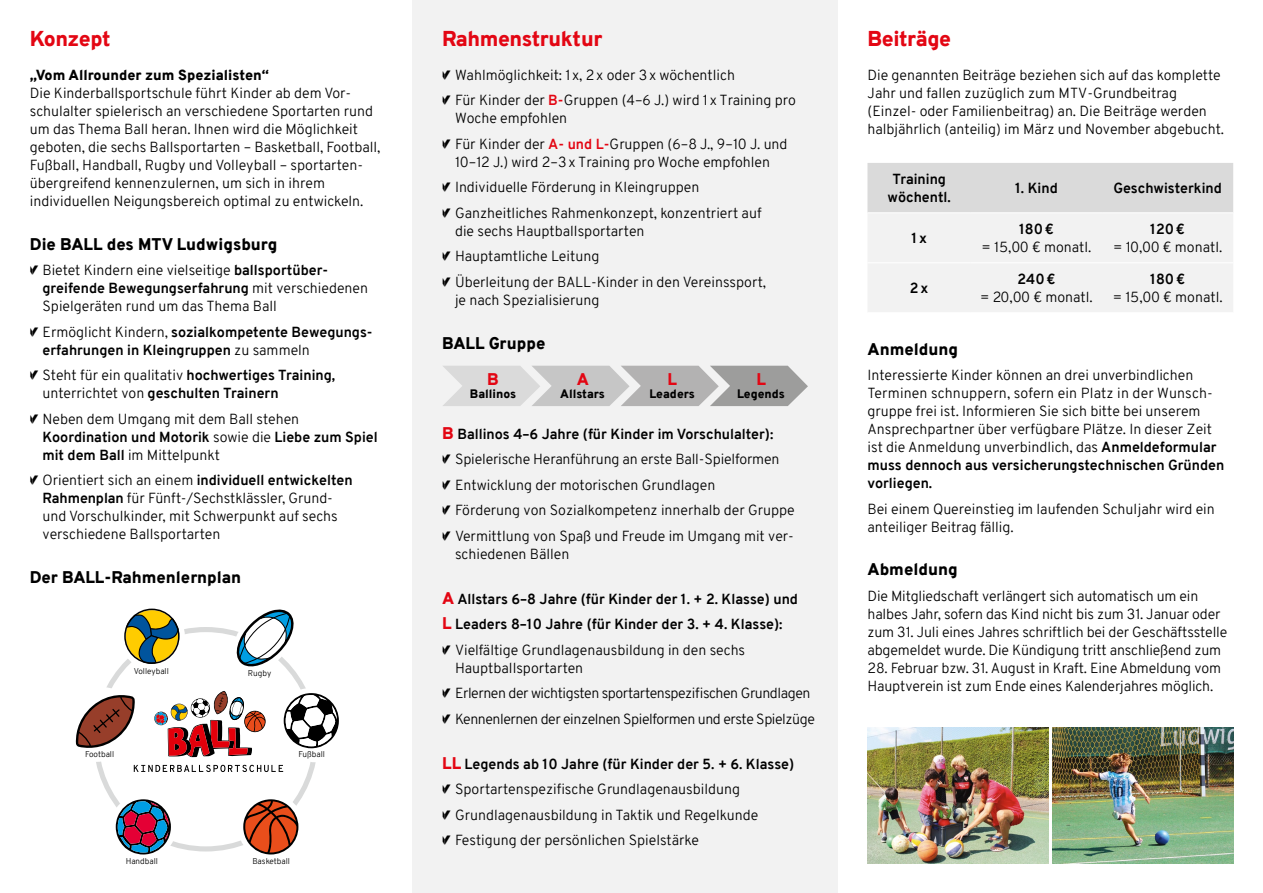
<style>
.page{position:relative;width:1263px;height:893px;background:#fff}
.page>*{position:absolute;margin:0;border:0;box-sizing:border-box;transform-origin:0 0}
.t1{font:900 21px "Overpass";letter-spacing:-.02em;color:#e30613}
.t2{font:900 16.5px "Overpass";color:#000}
.t3{font:900 16.5px "Overpass";color:#e30613}
.t4{font:300 14.25px/18px "Overpass";color:#000}
.t5{font:700 14.25px/18px "Overpass";color:#000}
.t6{font:300 14.25px/25.5px "Overpass";letter-spacing:-.03em;color:#000}
.t7{font:900 14.25px "Overpass";color:#000}
.t8{font:900 12px "Overpass";color:#000}
.t9{font:300 8.25px "Overpass";color:#000}
.s1{font-family:"IFMTV";font-weight:400}
.s2{font-weight:700}
.s3{font-weight:300}
.s4{font-weight:700;color:#e30613}
.s5{font-weight:900;font-size:16.5px;color:#e30613}
</style>
<div class="page">
<div style="left:412px;top:0;width:426px;height:893px;background:#f2f2f2"></div>
<svg style="left:116px;top:799px;width:55px;height:55px"></svg>
<svg style="left:243px;top:799px;width:55px;height:55px"></svg>
<svg style="left:284px;top:693px;width:55px;height:55px"></svg>
<svg style="left:76px;top:695px;width:59px;height:53px"></svg>
<svg style="left:233px;top:609px;width:61px;height:60px"></svg>
<svg style="left:134px;top:765px;width:149px;height:7px"></svg>
<svg style="left:154px;top:691px;width:112px;height:66px"></svg>
<svg style="left:124px;top:609px;width:56px;height:55px"></svg>
<img style="left:867px;top:727px;width:181px;height:136px">
<img style="left:1052px;top:727px;width:181px;height:136px">
<svg style="left:443px;top:366px;width:365px;height:40px;background:#c3c3c3"></svg>
<svg style="left:867px;top:163px;width:366px;height:149px"></svg>
<hr style="left:867px;top:212px;width:104px;height:1px;background:#fff">
<hr style="left:971px;top:212px;width:131px;height:1px;background:#fff">
<hr style="left:1102px;top:212px;width:131px;height:1px;background:#fff">
<hr style="left:867px;top:262px;width:104px;height:1px;background:#fff">
<hr style="left:971px;top:262px;width:131px;height:1px;background:#fff">
<hr style="left:1102px;top:262px;width:131px;height:1px;background:#fff">
<h1 class="t1" style="left:30px;top:23px;width:82px">Konzept</h1>
<p class="t7" style="left:30px;top:65px;width:241px">„Vom Allrounder zum Spezialisten“</p>
<p class="t4" style="left:30px;top:84px;width:352px">Die Kinderballsportschule führt Kinder ab dem Vor&shy;schulalter spielerisch an verschiedene Sportarten rund um das Thema Ball heran. Ihnen wird die Möglichkeit geboten, die sechs Ballsportarten – Basketball, Football, Fußball, Handball, Rugby und Volleyball – sportarten&shy;übergreifend kennenzulernen, um sich in ihrem individuellen Neigungsbereich optimal zu entwickeln.</p>
<p class="t2" style="left:30px;top:232px;width:249px">Die BALL des MTV Ludwigsburg</p>
<p class="t4" style="left:43px;top:261px;width:327px;text-indent:-13px"><span class="s1">A</span> Bietet Kindern eine vielseitige <span class="s2">ballsportüber&shy;greifende Bewegungserfahrung</span> mit verschiedenen<br>Spielgeräten rund um das Thema Ball</p>
<p class="t5" style="left:43px;top:323px;width:330px;text-indent:-13px"><span class="s1">A</span> <span class="s3">Ermöglicht Kindern,</span> sozialkompetente Bewegungs&shy;erfahrungen in Kleingruppen <span class="s3">zu sammeln</span></p>
<p class="t5" style="left:43px;top:366px;width:294px;text-indent:-13px"><span class="s1">A</span> <span class="s3">Steht für ein qualitativ</span> hochwertiges Training, <span class="s3">unterrichtet von</span> geschulten Trainern</p>
<p class="t4" style="left:43px;top:410px;width:337px;text-indent:-13px"><span class="s1">A</span> Neben dem Umgang mit dem Ball stehen<br><span class="s2">Koordination und Motorik</span> sowie die <span class="s2">Liebe zum Spiel mit dem Ball</span> im Mittelpunkt</p>
<p class="t4" style="left:43px;top:471px;width:312px;text-indent:-13px"><span class="s1">A</span> Orientiert sich an einem <span class="s2">individuell entwickelten Rahmenplan</span> für Fünft-/Sechstklässler, Grund&shy;und Vorschulkinder, mit Schwerpunkt auf sechs verschiedene Ballsportarten</p>
<p class="t2" style="left:30px;top:565px;width:213px">Der BALL-Rahmenlernplan</p>
<p class="t9" style="left:134px;top:665px;width:37px">Volleyball</p>
<p class="t9" style="left:85px;top:749px;width:31px">Football</p>
<p class="t9" style="left:248px;top:667px;width:25px">Rugby</p>
<p class="t9" style="left:299px;top:749px;width:28px">Fußball</p>
<p class="t9" style="left:126px;top:855px;width:34px">Handball</p>
<p class="t9" style="left:252px;top:855px;width:39px">Basketball</p>
<h1 class="t1" style="left:442px;top:23px;width:162px">Rahmenstruktur</h1>
<p class="t4" style="left:442px;top:62px;width:355px;line-height:25.5px"><span class="s1">A</span> Wahlmöglichkeit: 1x, 2x oder 3x wöchentlich<br><span class="s1">A</span> Für Kinder der <span class="s4">B-</span>Gruppen (4–6 J.) wird 1x Training pro</p>
<p class="t4" style="left:442px;top:106px;width:347px;line-height:25.5px;text-indent:13px">Woche empfohlen<br><span class="s1">A</span> Für Kinder der <span class="s4">A- und L-</span>Gruppen (6–8 J., 9–10 J. und</p>
<p class="t4" style="left:442px;top:149px;width:329px;line-height:25.5px;text-indent:13px">10–12 J.) wird 2–3x Training pro Woche empfohlen<br><span class="s1">A</span> Individuelle Förderung in Kleingruppen<br><span class="s1">A</span> Ganzheitliches Rahmenkonzept, konzentriert auf</p>
<p class="t4" style="left:442px;top:218px;width:325px;line-height:25.5px;text-indent:13px">die sechs Hauptballsportarten<br><span class="s1">A</span> Hauptamtliche Leitung<br><span class="s1">A</span> Überleitung der BALL-Kinder in den Vereinssport,</p>
<p class="t4" style="left:455px;top:291px;width:146px">je nach Spezialisierung</p>
<p class="t2" style="left:442px;top:331px;width:105px">BALL Gruppe</p>
<p class="t3" style="left:487px;top:367px;width:13px">B</p>
<p class="t8" style="left:470px;top:385px;width:48px">Ballinos</p>
<p class="t3" style="left:577px;top:367px;width:14px">A</p>
<p class="t8" style="left:560px;top:385px;width:46px">Allstars</p>
<p class="t3" style="left:667px;top:367px;width:11px">L</p>
<p class="t8" style="left:649px;top:385px;width:47px">Leaders</p>
<p class="t3" style="left:756px;top:367px;width:11px">L</p>
<p class="t8" style="left:737px;top:385px;width:49px">Legends</p>
<p class="t4" style="left:442px;top:421px;width:354px;line-height:25.5px"><span class="s5">B</span> <span class="s2">Ballinos 4–6 Jahre (für Kinder im Vorschulalter):<br></span><span class="s1">A</span> Spielerische Heranführung an erste Ball-Spielformen<br><span class="s1">A</span> Entwicklung der motorischen Grundlagen<br><span class="s1">A</span> Förderung von Sozialkompetenz innerhalb der Gruppe <span class="s1">A</span> Vermittlung von Spaß und Freude im Umgang mit ver-</p>
<p class="t4" style="left:455px;top:545px;width:116px">schiedenen Bällen</p>
<p class="t5" style="left:442px;top:586px;width:357px;line-height:25.5px"><span class="s5">A</span> Allstars 6–8 Jahre (für Kinder der 1. + 2. Klasse) und<br><span class="s5">L</span> Leaders 8–10 Jahre (für Kinder der 3. + 4. Klasse):<br><span class="s1">A</span> <span class="s3">Vielfältige Grundlagenausbildung in den sechs</span></p>
<p class="t6" style="left:442px;top:655px;width:374px;text-indent:13px">Hauptballsportarten<br><span class="s1">A</span> Erlernen der wichtigsten sportartenspezifischen Grundlagen<br><span class="s1">A</span> Kennenlernen der einzelnen Spielformen und erste Spielzüge</p>
<p class="t4" style="left:442px;top:751px;width:354px;line-height:25.5px"><span class="s5">LL</span> <span class="s2">Legends ab 10 Jahre (für Kinder der 5. + 6. Klasse)<br></span><span class="s1">A</span> Sportartenspezifische Grundlagenausbildung<br><span class="s1">A</span> Grundlagenausbildung in Taktik und Regelkunde<br><span class="s1">A</span> Festigung der persönlichen Spielstärke</p>
<h1 class="t1" style="left:867px;top:23px;width:85px">Beiträge</h1>
<p class="t4" style="left:867px;top:66px;width:358px">Die genannten Beiträge beziehen sich auf das komplette Jahr und fallen zuzüglich zum MTV-Grundbeitrag (Einzel- oder Familienbeitrag) an. Die Beiträge werden halbjährlich (anteilig) im März und November abgebucht.</p>
<p class="t5" style="left:887px;top:170px;width:65px;text-align:center">Training wöchentl.</p>
<p class="t5" style="left:1015px;top:179px;width:44px">1. Kind</p>
<p class="t5" style="left:1113px;top:179px;width:110px">Geschwisterkind</p>
<p class="t5" style="left:911px;top:229px;width:17px">1x</p>
<p class="t5" style="left:1019px;top:220px;width:36px">180€</p>
<p class="t4" style="left:981px;top:238px;width:111px">= 15,00 € monatl.</p>
<p class="t5" style="left:1150px;top:220px;width:36px">120€</p>
<p class="t4" style="left:1113px;top:238px;width:111px">= 10,00 € monatl.</p>
<p class="t5" style="left:910px;top:279px;width:20px">2x</p>
<p class="t5" style="left:1017px;top:270px;width:40px">240€</p>
<p class="t4" style="left:980px;top:288px;width:114px">= 20,00 € monatl.</p>
<p class="t5" style="left:1150px;top:270px;width:36px">180€</p>
<p class="t4" style="left:1113px;top:288px;width:111px">= 15,00 € monatl.</p>
<p class="t2" style="left:867px;top:337px;width:92px">Anmeldung</p>
<p class="t4" style="left:867px;top:366px;width:358px">Interessierte Kinder können an drei unverbindlichen Terminen schnuppern, sofern ein Platz in der Wunsch&shy;gruppe frei ist. Informieren Sie sich bitte bei unserem Ansprechpartner über verfügbare Plätze. In dieser Zeit ist die Anmeldung unverbindlich, das <span class="s2">Anmeldeformular muss dennoch aus versicherungstechnischen Gründen vorliegen.</span></p>
<p class="t4" style="left:867px;top:500px;width:349px">Bei einem Quereinstieg im laufenden Schuljahr wird ein anteiliger Beitrag fällig.</p>
<p class="t2" style="left:867px;top:557px;width:92px">Abmeldung</p>
<p class="t4" style="left:867px;top:587px;width:361px">Die Mitgliedschaft verlängert sich automatisch um ein halbes Jahr, sofern das Kind nicht bis zum 31. Januar oder zum 31. Juli eines Jahres schriftlich bei der Geschäftsstelle abgemeldet wurde. Die Kündigung tritt anschließend zum</p>
<p class="t4" style="left:867px;top:659px;width:355px">28. Februar bzw. 31. August in Kraft. Eine Abmeldung vom<br>Hauptverein ist zum Ende eines Kalenderjahres möglich.</p>
</div>
